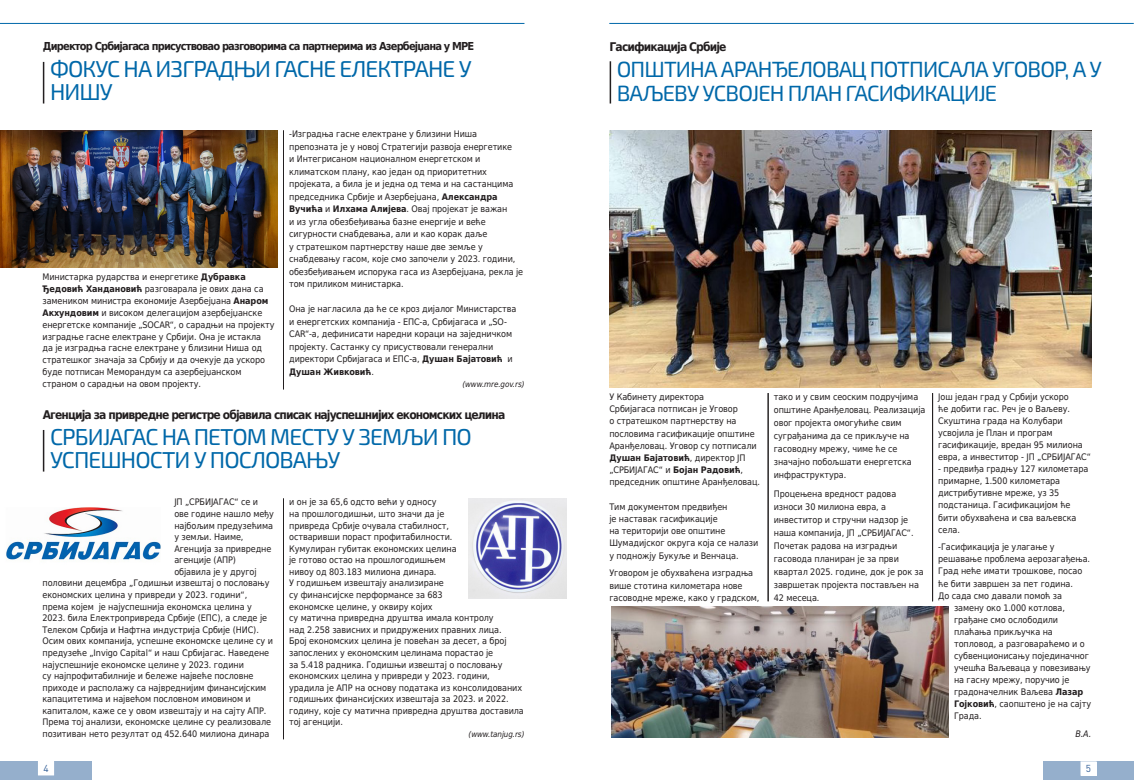
<style>
.page{position:relative;width:1134px;height:780px;background:#fff}
.page>*{position:absolute;margin:0;border:0;box-sizing:border-box;transform-origin:0 0}
.Naslov_NOVO{font:23px/23px "Exo 2";letter-spacing:-.04em;color:#0068a9}
.Naslov_NOVO-2{font:22px/24px "Exo 2";letter-spacing:-.04em;color:#0068a9}
.Nadnaslov_NOVO{font:700 12px "DejaVu Sans Condensed";letter-spacing:-.075em;color:#231f20}
.Nadnaslov_NOVO-2{font:700 11px "DejaVu Sans Condensed";letter-spacing:-.075em;color:#231f20}
.t1{font:10px "DIN Pro";color:#305d96}
.Tekst_NOVO{font:9px/11.6px "DejaVu Sans Condensed";letter-spacing:-.01em;color:#231f20}
.Tekst_NOVO-2{font:italic 9px "DejaVu Sans Condensed";color:#231f20}
.Tekst_NOVO-3{font:italic 8px "DejaVu Sans Condensed";letter-spacing:-.01em;color:#231f20}
.s1{font-weight:700}
</style>
<div class="page">
<div style="left:1043px;top:761px;width:91px;height:19px;background:#95afcc"></div>
<div style="left:1081px;top:761px;width:15px;height:14px;background:#fff"></div>
<div style="left:1081px;top:761px;width:15px;height:14px;border:1px solid #fff"></div>
<div style="left:0;top:761px;width:91px;height:18px;background:#95afcc"></div>
<div style="left:38px;top:761px;width:16px;height:14px;background:#fff"></div>
<hr style="left:43px;top:62px;width:1px;height:41px;background:#231f20">
<hr style="left:283px;top:130px;width:1px;height:259px;background:#231f20">
<hr style="left:0;top:23px;width:524px;height:1px;background:#0068a9">
<hr style="left:609px;top:23px;width:525px;height:1px;background:#0068a9">
<hr style="left:610px;top:61px;width:1px;height:42px;background:#231f20">
<hr style="left:768px;top:393px;width:1px;height:208px;background:#231f20">
<hr style="left:932px;top:393px;width:1px;height:208px;background:#231f20">
<img style="left:0;top:130px;width:278px;height:137px">
<img style="left:469px;top:498px;width:98px;height:100px">
<img style="left:609px;top:130px;width:482px;height:257px">
<img style="left:6px;top:507px;width:155px;height:53px">
<img style="left:611px;top:607px;width:337px;height:130px">
<hr style="left:43px;top:430px;width:1px;height:41px;background:#231f20">
<hr style="left:283px;top:498px;width:1px;height:241px;background:#231f20">
<p class="Nadnaslov_NOVO-2" style="left:43px;top:37px;width:433px">Директор Србијагаса присуствовао разговорима са партнерима из Азербејџана у МРЕ</p>
<p class="Naslov_NOVO" style="left:50px;top:58px;width:423px">ФОКУС НА ИЗГРАДЊИ ГАСНЕ ЕЛЕКТРАНЕ У<br>НИШУ</p>
<p class="Tekst_NOVO" style="left:43px;top:270px;width:234px;line-height:11.9px">Министарка рударства и енергетике <span class="s1">Дубравка Ђедовић Хандановић</span> разговарала је ових дана са замеником министра економије Азербејџана <span class="s1">Анаром Акхундовим</span> и високом делегацијом азербејџанске енергетске компаније „SOCAR“, о сарадњи на пројекту изградње гасне електране у Србији. Она је истакла<br>да је изградња гасне електране у близини Ниша од стратешког значаја за Србију и да очекује да ускоро буде потписан Меморандум са азербејџанскoм страном о сарадњи на овом пројекту.</p>
<p class="Tekst_NOVO" style="left:289px;top:128px;width:236px;line-height:12.5px">-Изградња гасне електране у близини Ниша препозната је у новој Стратегији развоја енергетике<br>и Интегрисаном националном енергетском и климатском плану, као један од приоритетних пројеката, а била је и једна од тема и на састанцима председника Србије и Азербејџана, <span class="s1">Александра Вучића</span> и <span class="s1">Илхама Алијева</span>. Овај пројекат је важан<br>и из угла обезбеђивања базне енергије и веће сигурности снабдевања, али и као корак даље<br>у стратешком партнерству наше две земље у снабдевању гасом, које смо започели у 2023. години, обезбеђивањем испорука гаса из Азербејџана, рекла је том приликом министарка.</p>
<p class="Tekst_NOVO" style="left:289px;top:303px;width:229px;line-height:12.5px">Она је нагласила да ће се кроз дијалог Министарства и енергетских компанија - ЕПС-а, Србијагаса и „SO-CAR“-а, дефинисати наредни кораци на заједничком пројекту. Састанку су присуствовали генерални директори Србијагаса и ЕПС-а, <span class="s1">Душан Бајатовић</span> и <span class="s1">Душан Живковић</span>.</p>
<p class="Tekst_NOVO-3" style="left:462px;top:379px;width:64px">(www.mre.gov.rs)</p>
<p class="Nadnaslov_NOVO" style="left:43px;top:404px;width:464px">Агенција за привредне регистре објавила списак најуспешнијих економских целина</p>
<p class="Naslov_NOVO" style="left:50px;top:426px;width:423px">СРБИЈАГАС НА ПЕТОМ МЕСТУ У ЗЕМЉИ ПО<br>УСПЕШНОСТИ У ПОСЛОВАЊУ</p>
<p class="Tekst_NOVO" style="left:174px;top:496px;width:85px">ЈП „СРБИЈАГАС“ се и</p>
<p class="Tekst_NOVO" style="left:174px;top:507px;width:101px">ове године нашло међу</p>
<p class="Tekst_NOVO" style="left:174px;top:519px;width:100px">најбољим предузећима</p>
<p class="Tekst_NOVO" style="left:174px;top:531px;width:71px">у земљи. Наиме,</p>
<p class="Tekst_NOVO" style="left:174px;top:542px;width:99px">Агенција за привредне</p>
<p class="Tekst_NOVO" style="left:174px;top:554px;width:63px">агенције (АПР)</p>
<p class="Tekst_NOVO" style="left:174px;top:565px;width:84px">објавила је у другој</p>
<p class="Tekst_NOVO" style="left:43px;top:577px;width:229px">половини децембра „Годишњи извештај о пословању</p>
<p class="Tekst_NOVO" style="left:43px;top:589px;width:206px">економских целина у привреди у 2023. години“,</p>
<p class="Tekst_NOVO" style="left:43px;top:600px;width:211px">према којем је најуспешнија економска целина у</p>
<p class="Tekst_NOVO" style="left:43px;top:612px;width:226px">2023. била Електропривреда Србије (ЕПС), а следе је</p>
<p class="Tekst_NOVO" style="left:43px;top:623px;width:218px">Телеком Србија и Нафтна индустрија Србије (НИС).</p>
<p class="Tekst_NOVO" style="left:43px;top:635px;width:232px">Осим ових компанија, успешне економске целине су и</p>
<p class="Tekst_NOVO" style="left:43px;top:646px;width:228px">предузеће „Invigo Capital“ и наш Србијагас. Наведене</p>
<p class="Tekst_NOVO" style="left:43px;top:658px;width:203px">најуспешније економске целине у 2023. години</p>
<p class="Tekst_NOVO" style="left:43px;top:670px;width:213px">су најпрофитабилније и бележе највеће пословне</p>
<p class="Tekst_NOVO" style="left:43px;top:681px;width:225px">приходе и располажу са највреднијим финансијским</p>
<p class="Tekst_NOVO" style="left:43px;top:693px;width:210px">капацитетима и највећом пословном имовином и</p>
<p class="Tekst_NOVO" style="left:43px;top:704px;width:225px">капиталом, каже се у овом извештају и на сајту АПР.</p>
<p class="Tekst_NOVO" style="left:43px;top:716px;width:230px">Према тој анализи, економске целине су реализовале позитиван нето резултат од 452.640 милиона динара</p>
<p class="Tekst_NOVO" style="left:289px;top:496px;width:169px">и он је за 65,6 одсто већи у односу<br>на прошлогодишњи, што значи да је привреда Србије очувала стабилност, остваривши пораст профитабилности.<br>Кумулиран губитак економских целина је готово остао на прошлогодишњем нивоу од 803.183 милиона динара.</p>
<p class="Tekst_NOVO" style="left:289px;top:577px;width:236px">У годишњем извештају анализиране<br>су финансијске перформансе за 683<br>економске целине, у оквиру којих<br>су матична привредна друштва имала контролу<br>над 2.258 зависних и придружених правних лица.<br>Број економских целина је повећан за десет, а број запослених у економским целинама порастао је<br>за 5.418 радника. Годишњи извештај о пословању економских целина у привреди у 2023. години, урадила је АПР на основу података из консолидованих годишњих финансијских извештаја за 2023. и 2022. годину, које су матична привредна друштва доставила тој агенцији.</p>
<p class="Tekst_NOVO-3" style="left:469px;top:728px;width:57px">(www.tanjug.rs)</p>
<p class="Nadnaslov_NOVO" style="left:610px;top:37px;width:118px">Гасификација Србије</p>
<p class="Naslov_NOVO-2" style="left:617px;top:57px;width:487px">ОПШТИНА АРАНЂЕЛОВАЦ ПОТПИСАЛА УГОВОР, А У<br>ВАЉЕВУ УСВОЈЕН ПЛАН ГАСИФИКАЦИЈЕ</p>
<p class="Tekst_NOVO" style="left:609px;top:390px;width:152px;line-height:12.2px">У Кабинету директора<br>Србијагаса потписан је Уговор<br>о стратешком партнерству на пословима гасификације општине<br>Аранђеловац. Уговор су потписали<br><span class="s1">Душан Бајатовић</span>, директор ЈП „СРБИЈАГАС“ и <span class="s1">Бојан Радовић</span>, председник општине Аранђеловац.</p>
<p class="Tekst_NOVO" style="left:609px;top:500px;width:150px;line-height:12.2px">Тим документом предвиђен<br>је наставак гасификације<br>на територији ове општине<br>Шумадијског округа која се налази у подножју Букуље и Венчаца.</p>
<p class="Tekst_NOVO" style="left:609px;top:567px;width:152px;line-height:12.2px">Уговором је обухваћена изградња више стотина километара нове гасоводне мреже, како у градском,</p>
<p class="Tekst_NOVO" style="left:774px;top:390px;width:153px;line-height:13px">тако и у свим сеоским подручјима општине Аранђеловац. Реализација овог пројекта омогућиће свим суграђанима да се прикључе на гасоводну мрежу, чиме ће се значајно побољшати енергетска инфраструктура.</p>
<p class="Tekst_NOVO" style="left:774px;top:487px;width:151px;line-height:13px">Процењена вредност радова износи 30 милиона евра, а инвеститор и стручни надзор је наша компанија, ЈП „СРБИЈАГАС“.<br>Почетак радова на изградњи гасовода планиран је за први квартал 2025. године, док је рок за завршетак пројекта постављен на<br>42 месеца.</p>
<p class="Tekst_NOVO" style="left:938px;top:390px;width:154px;line-height:12.1px">Још један град у Србији ускоро<br>ће добити гас. Реч је о Ваљеву.<br>Скуштина града на Колубари усвојила је План и програм гасификације, вредан 95 милиона евра, а инвеститор - ЈП „СРБИЈАГАС“</p>
<p class="Tekst_NOVO" style="left:938px;top:463px;width:152px;line-height:12.1px">- предвиђа градњу 127 километара примарне, 1.500 километара дистрибутивне мреже, уз 35 подстаница. Гасификацијом ће бити обухваћена и сва ваљевска села.</p>
<p class="Tekst_NOVO" style="left:938px;top:541px;width:118px">-Гасификација је улагање у</p>
<p class="Tekst_NOVO" style="left:938px;top:553px;width:153px">решавање проблема аерозагађења.</p>
<p class="Tekst_NOVO" style="left:938px;top:565px;width:146px">Град неће имати трошкове, посао</p>
<p class="Tekst_NOVO" style="left:938px;top:577px;width:136px">ће бити завршен за пет година.</p>
<p class="Tekst_NOVO" style="left:938px;top:589px;width:125px">До сада смо давали помоћ за</p>
<p class="Tekst_NOVO" style="left:954px;top:601px;width:112px">замену око 1.000 котлова,</p>
<p class="Tekst_NOVO" style="left:954px;top:613px;width:106px">грађане смо ослободили</p>
<p class="Tekst_NOVO" style="left:954px;top:625px;width:100px">плаћања прикључка на</p>
<p class="Tekst_NOVO" style="left:954px;top:637px;width:132px">топловод, а разговараћемо и о</p>
<p class="Tekst_NOVO" style="left:954px;top:649px;width:137px">субвенционисању појединачног</p>
<p class="Tekst_NOVO" style="left:954px;top:661px;width:138px">учешћа Ваљеваца у повезивању</p>
<p class="Tekst_NOVO" style="left:954px;top:673px;width:117px">на гасну мрежу, поручио је</p>
<p class="Tekst_NOVO" style="left:954px;top:686px;width:131px">градоначелник Ваљева <span class="s1">Лазар</span></p>
<p class="Tekst_NOVO" style="left:954px;top:698px;width:139px"><span class="s1">Гојковић</span>, саопштено је на сајту</p>
<p class="Tekst_NOVO" style="left:954px;top:710px;width:29px">Града.</p>
<p class="Tekst_NOVO-2" style="left:1075px;top:727px;width:17px">В.А.</p>
<p class="t1" style="left:43px;top:761px;width:7px">4</p>
<p class="t1" style="left:1086px;top:761px;width:7px">5</p>
</div>
